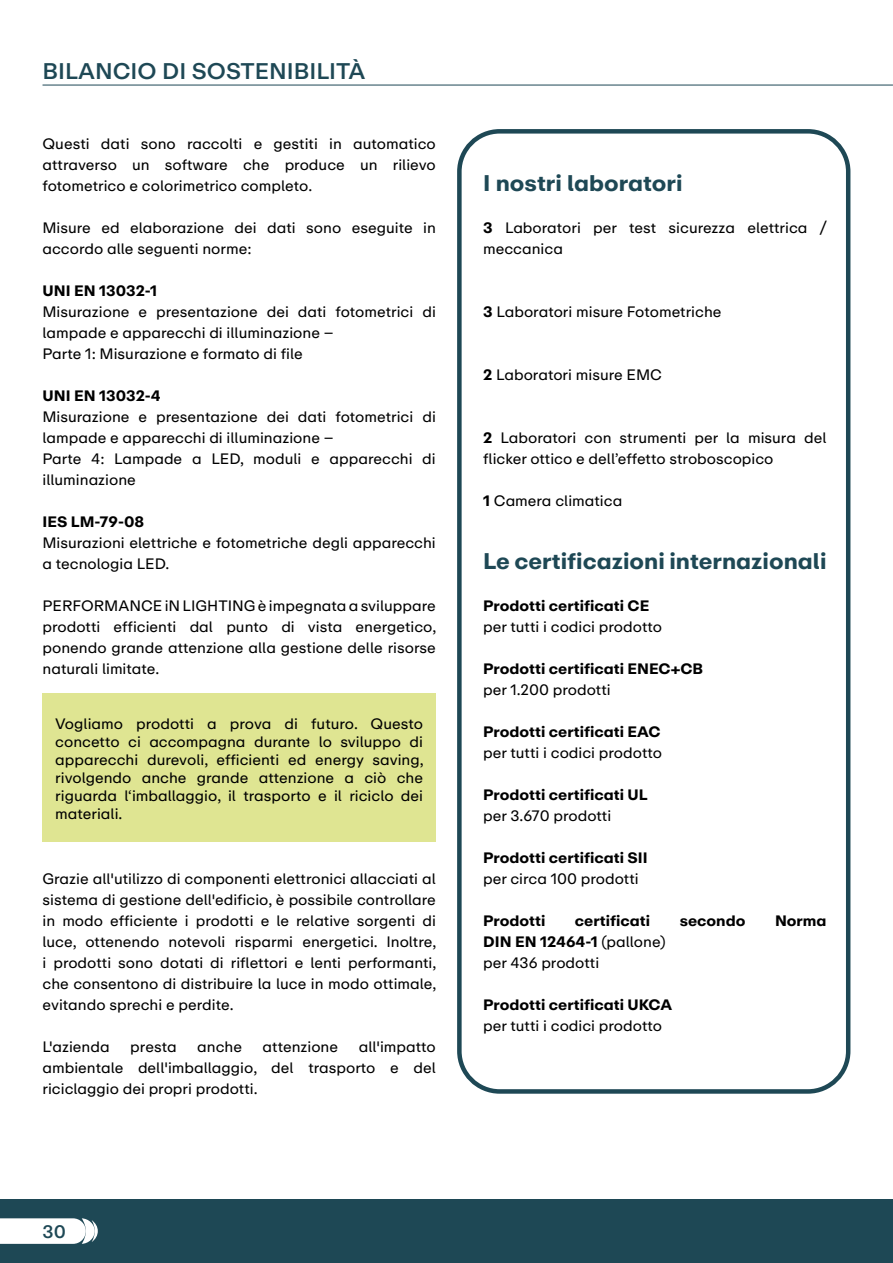
<style>
.page{position:relative;width:893px;height:1263px;background:#fff}
.page>*{position:absolute;margin:0;border:0;box-sizing:border-box;transform-origin:0 0}
.t1{font:700 22.5px "ABC Repro";color:#1e4855}
.t2{font:500 22.5px "ABC Repro";color:#1e4855}
.t3{font:500 18px "ABC Repro";color:#1e4855}
.t4{font:15px/21px "ABC Repro";color:#000}
.t5{font:700 15px "ABC Repro";color:#000}
.s1{font-weight:700}
</style>
<div class="page">
<div style="left:0;top:1199px;width:893px;height:64px;background:#1e4855"></div>
<svg style="left:0;top:1218px;width:98px;height:26px;background:#edf0f1"></svg>
<hr style="left:43px;top:85px;width:850px;height:1px;background:#1e4855">
<div style="left:457px;top:129px;width:393px;height:965px;border:4px solid #1e4855;border-radius:40px"></div>
<div style="left:43px;top:693px;width:393px;height:149px;background:#dfe592"></div>
<h1 class="t2" style="left:43px;top:56px;width:325px">BILANCIO DI SOSTENIBILITÀ</h1>
<p class="t4" style="left:43px;top:133px;width:395px;text-align:justify">Questi dati sono raccolti e gestiti in automatico attraverso un software che produce un rilievo fotometrico e colorimetrico completo.</p>
<p class="t4" style="left:43px;top:217px;width:395px">Misure ed elaborazione dei dati sono eseguite in accordo alle seguenti norme:</p>
<p class="t5" style="left:43px;top:280px;width:116px">UNI EN 13032-1</p>
<p class="t4" style="left:43px;top:301px;width:395px">Misurazione e presentazione dei dati fotometrici di lampade e apparecchi di illuminazione –<br>Parte 1: Misurazione e formato di file</p>
<p class="t5" style="left:43px;top:385px;width:120px">UNI EN 13032-4</p>
<p class="t4" style="left:43px;top:406px;width:395px">Misurazione e presentazione dei dati fotometrici di lampade e apparecchi di illuminazione –<br>Parte 4: Lampade a LED, moduli e apparecchi di illuminazione</p>
<p class="t5" style="left:43px;top:511px;width:103px">IES LM-79-08</p>
<p class="t4" style="left:43px;top:532px;width:395px">Misurazioni elettriche e fotometriche degli apparecchi a tecnologia LED.</p>
<p class="t4" style="left:43px;top:595px;width:395px;text-align:justify">PERFORMANCE iN LIGHTING è impegnata a sviluppare prodotti efficienti dal punto di vista energetico, ponendo grande attenzione alla gestione delle risorse naturali limitate.</p>
<p class="t4" style="left:55px;top:714px;width:370px;line-height:18px;text-align:justify">Vogliamo prodotti a prova di futuro. Questo concetto ci accompagna durante lo sviluppo di apparecchi durevoli, efficienti ed energy saving, rivolgendo anche grande attenzione a ciò che riguarda l‘imballaggio, il trasporto e il riciclo dei materiali.</p>
<p class="t4" style="left:43px;top:868px;width:395px;text-align:justify">Grazie all'utilizzo di componenti elettronici allacciati al sistema di gestione dell'edificio, è possibile controllare in modo efficiente i prodotti e le relative sorgenti di luce, ottenendo notevoli risparmi energetici. Inoltre, i prodotti sono dotati di riflettori e lenti performanti, che consentono di distribuire la luce in modo ottimale, evitando sprechi e perdite.</p>
<p class="t4" style="left:43px;top:1036px;width:69px">L'azienda</p>
<p class="t4" style="left:130px;top:1036px;width:48px">presta</p>
<p class="t4" style="left:197px;top:1036px;width:46px">anche</p>
<p class="t4" style="left:263px;top:1036px;width:77px">attenzione</p>
<p class="t4" style="left:43px;top:1036px;width:395px;text-align:justify;text-indent:316px">all'impatto ambientale dell'imballaggio, del trasporto e del riciclaggio dei propri prodotti.</p>
<h1 class="t1" style="left:483px;top:168px;width:201px">I nostri laboratori</h1>
<p class="t4" style="left:483px;top:217px;width:345px"><span class="s1">3</span> Laboratori per test sicurezza elettrica / meccanica</p>
<p class="t4" style="left:483px;top:301px;width:240px"><span class="s1">3</span> Laboratori misure Fotometriche</p>
<p class="t4" style="left:483px;top:364px;width:180px"><span class="s1">2</span> Laboratori misure EMC</p>
<p class="t4" style="left:483px;top:427px;width:345px"><span class="s1">2</span> Laboratori con strumenti per la misura del flicker ottico e dell’effetto stroboscopico</p>
<p class="t4" style="left:483px;top:490px;width:141px"><span class="s1">1</span> Camera climatica</p>
<h1 class="t1" style="left:483px;top:546px;width:345px">Le certificazioni internazionali</h1>
<p class="t5" style="left:483px;top:595px;width:168px">Prodotti certificati CE</p>
<p class="t4" style="left:483px;top:616px;width:180px">per tutti i codici prodotto</p>
<p class="t5" style="left:483px;top:658px;width:221px">Prodotti certificati ENEC+CB</p>
<p class="t4" style="left:483px;top:679px;width:129px">per 1.200 prodotti</p>
<p class="t5" style="left:483px;top:721px;width:179px">Prodotti certificati EAC</p>
<p class="t4" style="left:483px;top:742px;width:180px">per tutti i codici prodotto</p>
<p class="t5" style="left:483px;top:784px;width:166px">Prodotti certificati UL</p>
<p class="t4" style="left:483px;top:805px;width:130px">per 3.670 prodotti</p>
<p class="t5" style="left:483px;top:847px;width:166px">Prodotti certificati SII</p>
<p class="t4" style="left:483px;top:868px;width:157px">per circa 100 prodotti</p>
<p class="t5" style="left:483px;top:910px;width:64px">Prodotti</p>
<p class="t5" style="left:575px;top:910px;width:77px">certificati</p>
<p class="t5" style="left:680px;top:910px;width:67px">secondo</p>
<p class="t5" style="left:775px;top:910px;width:53px">Norma</p>
<p class="t4" style="left:483px;top:931px;width:184px"><span class="s1">DIN EN 12464-1</span> (pallone) per 436 prodotti</p>
<p class="t5" style="left:483px;top:994px;width:190px">Prodotti certificati UKCA</p>
<p class="t4" style="left:483px;top:1015px;width:180px">per tutti i codici prodotto</p>
<p class="t3" style="left:43px;top:1220px;width:25px">30</p>
</div>
